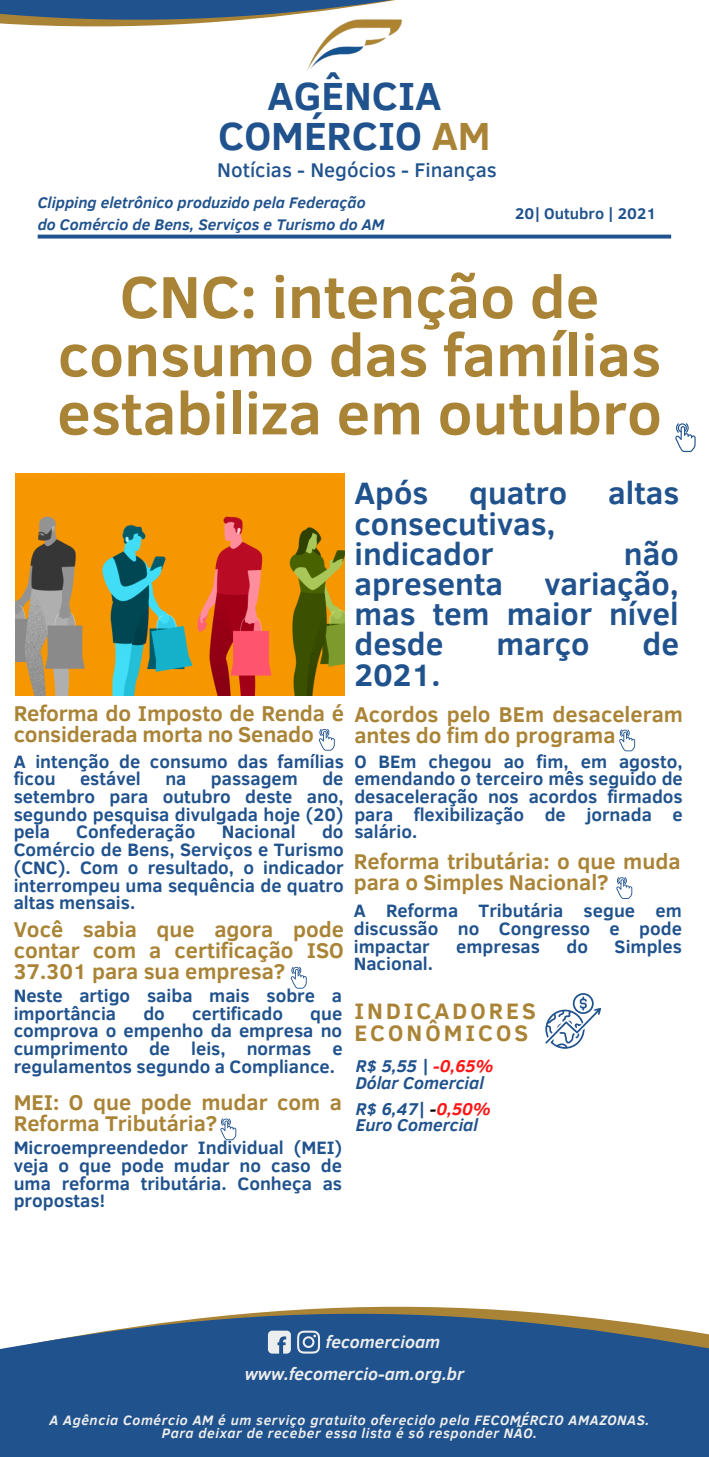
<style>
.page{position:relative;width:709px;height:1457px;background:#fff}
.page>*{position:absolute;margin:0;border:0;box-sizing:border-box;transform-origin:0 0}
.t1{font:700 60.38px/58.2px "Clear Sans";color:#aa8436;text-align:center}
.t2{font:700 40.25px "Clear Sans";color:#20528d}
.t3{font:700 31.68px/30.2px "Clear Sans";color:#20528d}
.t4{font:700 22.93px "Clear Sans";letter-spacing:.135em;color:#aa8436}
.t5{font:700 22.05px/21px "Clear Sans";letter-spacing:-.01em;color:#aa8436}
.t6{font:700 21.88px/21px "Clear Sans";color:#aa8436}
.t7{font:500 20.3px "Clear Sans";color:#20528d}
.t8{font:700 18.38px/17.7px "Clear Sans";color:#20528d;text-align:justify}
.t9{font:italic 700 17.5px "Clear Sans";color:#20528d}
.t10{font:italic 700 17.5px "Clear Sans";color:#eceded}
.t11{font:italic 700 15.75px "Clear Sans";color:#20528d}
.t12{font:700 15.75px "Clear Sans";color:#20528d}
.t13{font:italic 700 14px "Clear Sans";letter-spacing:.04em;color:#eceded}
.s1{color:#aa8436}
.s2{color:#ff1616}
.s3{color:#000}
</style>
<div class="page">
<svg style="left:38px;top:235px;width:633px;height:4px;background:#396599"></svg>
<svg style="left:0;top:1306px;width:709px;height:151px;background:#396393"></svg>
<svg style="left:0;top:0;width:395px;height:27px"></svg>
<svg style="left:268px;top:1331px;width:23px;height:23px"></svg>
<svg style="left:297px;top:1331px;width:23px;height:22px"></svg>
<svg style="left:616px;top:877px;width:16px;height:22px"></svg>
<svg style="left:545px;top:993px;width:56px;height:56px"></svg>
<img style="left:302px;top:13px;width:101px;height:57px">
<svg style="left:675px;top:423px;width:20px;height:29px"></svg>
<svg style="left:619px;top:729px;width:16px;height:22px"></svg>
<svg style="left:291px;top:967px;width:16px;height:22px"></svg>
<svg style="left:220px;top:1118px;width:16px;height:22px"></svg>
<svg style="left:319px;top:729px;width:16px;height:22px"></svg>
<img style="left:15px;top:473px;width:329px;height:223px">
<p class="t2" style="left:267px;top:67px;width:175px">AGÊNCIA</p>
<p class="t2" style="left:218px;top:107px;width:274px">COMÉRCIO <span class="s1">AM</span></p>
<p class="t7" style="left:217px;top:155px;width:281px">Notícias - Negócios - Finanças</p>
<p class="t11" style="left:38px;top:191px;width:329px">Clipping eletrônico produzido pela Federação</p>
<p class="t11" style="left:38px;top:213px;width:348px">do Comércio de Bens, Serviços e Turismo do AM</p>
<p class="t12" style="left:515px;top:202px;width:142px">20| Outubro | 2021</p>
<p class="t1" style="left:57px;top:265px;width:606px">CNC: intenção de consumo das famílias estabiliza em outubro</p>
<p class="t3" style="left:354px;top:477px;width:75px">Após</p>
<p class="t3" style="left:469px;top:477px;width:100px">quatro</p>
<p class="t3" style="left:608px;top:477px;width:73px">altas</p>
<p class="t3" style="left:354px;top:507px;width:203px">consecutivas, indicador</p>
<p class="t3" style="left:624px;top:537px;width:56px">não</p>
<p class="t5" style="left:14px;top:702px;width:332px">Reforma do Imposto de Renda é considerada morta no Senado</p>
<p class="t8" style="left:14px;top:751px;width:332px">A intenção de consumo das famílias ficou</p>
<p class="t8" style="left:80px;top:769px;width:62px">estável</p>
<p class="t8" style="left:165px;top:769px;width:23px">na</p>
<p class="t8" style="left:211px;top:769px;width:88px">passagem</p>
<p class="t8" style="left:14px;top:769px;width:332px;text-indent:309px">de setembro para outubro deste ano, segundo pesquisa divulgada hoje (20) pela</p>
<p class="t8" style="left:76px;top:822px;width:121px">Confederação</p>
<p class="t8" style="left:222px;top:822px;width:76px">Nacional</p>
<p class="t8" style="left:14px;top:822px;width:332px;text-indent:308px">do Comércio de Bens, Serviços e Turismo (CNC). Com o resultado, o indicador interrompeu uma sequência de quatro altas mensais.</p>
<p class="t6" style="left:14px;top:917px;width:332px;text-align:justify">Você sabia que agora pode contar com a certificação ISO 37.301 para sua empresa?</p>
<p class="t8" style="left:14px;top:986px;width:330px">Neste artigo saiba mais sobre a importância</p>
<p class="t8" style="left:143px;top:1003px;width:23px">do</p>
<p class="t8" style="left:192px;top:1003px;width:92px">certificado</p>
<p class="t8" style="left:14px;top:1003px;width:330px;text-indent:297px">que comprova o empenho da empresa no cumprimento de leis, normas e regulamentos segundo a Compliance.</p>
<p class="t6" style="left:14px;top:1091px;width:330px">MEI: O que pode mudar com a<br>Reforma Tributária?</p>
<p class="t8" style="left:14px;top:1138px;width:330px">Microempreendedor Individual (MEI) veja o que pode mudar no caso de uma reforma tributária. Conheça as propostas!</p>
<p class="t3" style="left:354px;top:567px;width:326px;text-align:justify;text-indent:190px">variação, mas tem maior nível desde</p>
<p class="t3" style="left:354px;top:567px;width:150px">apresenta</p>
<p class="t3" style="left:496px;top:628px;width:95px">março</p>
<p class="t3" style="left:642px;top:628px;width:38px">de</p>
<p class="t3" style="left:354px;top:658px;width:87px">2021.</p>
<p class="t6" style="left:354px;top:703px;width:330px">Acordos pelo BEm desaceleram antes do fim do programa</p>
<p class="t8" style="left:354px;top:751px;width:330px">O BEm chegou ao fim, em agosto, emendando o terceiro mês seguido de desaceleração nos acordos firmados para flexibilização de jornada e salário.</p>
<p class="t6" style="left:354px;top:850px;width:328px">Reforma tributária: o que muda para o Simples Nacional?</p>
<p class="t8" style="left:354px;top:901px;width:330px">A Reforma Tributária segue em discussão no Congresso e pode impactar</p>
<p class="t8" style="left:456px;top:936px;width:85px">empresas</p>
<p class="t8" style="left:566px;top:936px;width:23px">do</p>
<p class="t8" style="left:614px;top:936px;width:69px">Simples</p>
<p class="t8" style="left:354px;top:954px;width:81px">Nacional.</p>
<p class="t4" style="left:354px;top:994px;width:183px">INDICADORES</p>
<p class="t4" style="left:354px;top:1016px;width:175px">ECONÔMICOS</p>
<p class="t9" style="left:356px;top:1053px;width:139px">R$ 5,55 | <span class="s2">-0,65%</span></p>
<p class="t9" style="left:356px;top:1070px;width:130px">Dólar Comercial</p>
<p class="t9" style="left:356px;top:1096px;width:137px">R$ 6,47| <span class="s3">-</span><span class="s2">0,50%</span></p>
<p class="t9" style="left:356px;top:1112px;width:124px">Euro Comercial</p>
<p class="t10" style="left:326px;top:1329px;width:116px">fecomercioam</p>
<p class="t10" style="left:245px;top:1361px;width:221px">www.fecomercio-am.org.br</p>
<p class="t13" style="left:49px;top:1409px;width:601px">A Agência Comércio AM é um serviço gratuito oferecido pela FECOMÉRCIO AMAZONAS.</p>
<p class="t13" style="left:162px;top:1423px;width:377px">Para deixar de receber essa lista é só responder NÃO.</p>
</div>
